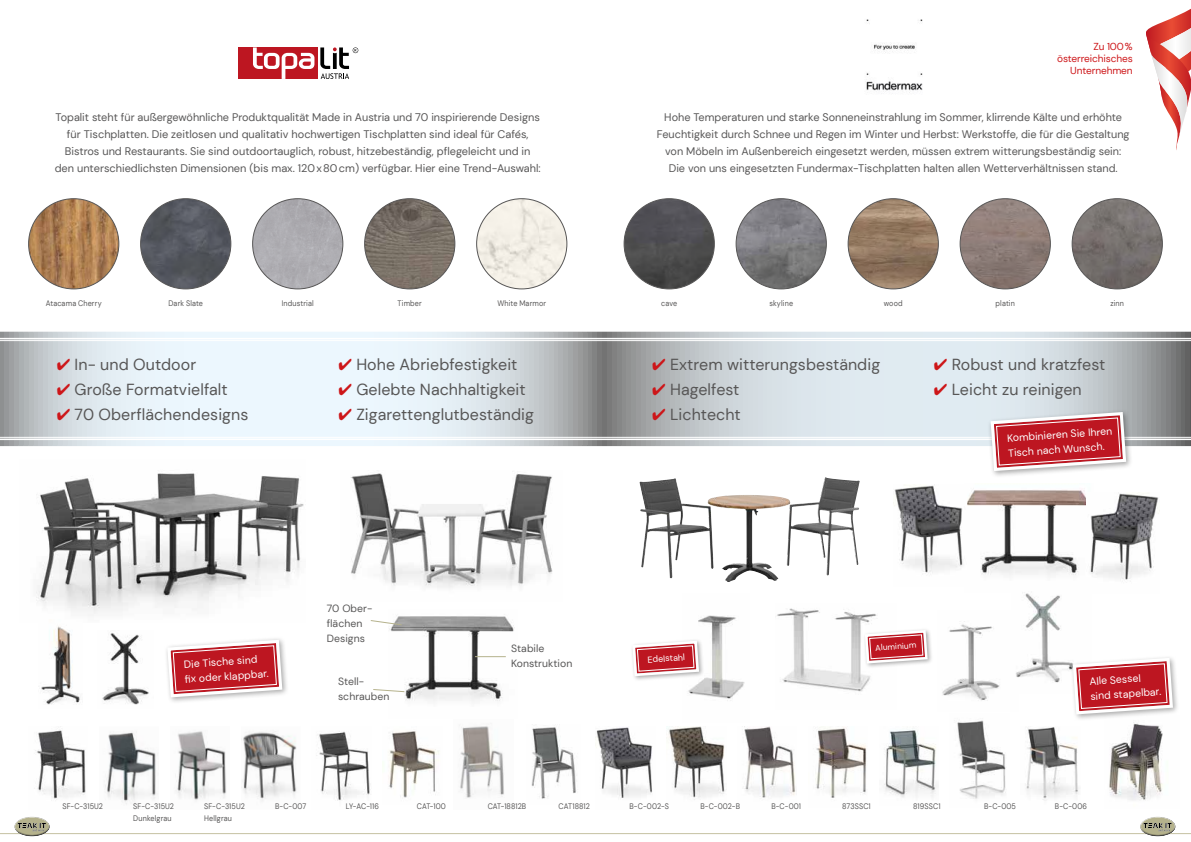
<style>
.page{position:relative;width:1191px;height:842px;background:#fff}
.page>*{position:absolute;margin:0;border:0;box-sizing:border-box;transform-origin:0 0}
.t1{font:16px "DM Sans";letter-spacing:.005em;color:#575656}
.t2{font:11px/17px "DM Sans";color:#575656;text-align:center}
.t3{font:10.4px/14.8px "DM Sans";color:#fff}
.t4{font:10.4px/14.8px "DM Sans";letter-spacing:.005em;color:#575656}
.t5{font:10.1px/12.1px "DM Sans";letter-spacing:-.01em;color:#cd1619;text-align:right}
.t6{font:8.9px "DM Sans";color:#fff}
.t7{font:8.4px "DM Sans";color:#fff}
.t8{font:8px/12px "DM Sans";letter-spacing:.02em;color:#575656;scale:.9 1}
.s1{color:#cd1619}
</style>
<div class="page">
<svg style="left:0;top:332px;width:1191px;height:114px;background:#cfd7dc"></svg>
<hr style="left:0;top:338px;width:1191px;height:1px;background:#fff">
<hr style="left:0;top:340px;width:1191px;height:1px;background:#fff">
<hr style="left:0;top:437px;width:1191px;height:1px;background:#fff">
<hr style="left:0;top:439px;width:1191px;height:1px;background:#fff">
<div style="left:238px;top:47px;width:79px;height:32px;background:#bd1621"></div>
<svg style="left:253px;top:47px;width:61px;height:32px"></svg>
<svg style="left:320px;top:47px;width:38px;height:32px"></svg>
<img style="left:639px;top:477px;width:220px;height:102px">
<img style="left:350px;top:473px;width:203px;height:115px">
<img style="left:624px;top:199px;width:90px;height:90px;border-radius:45px">
<img style="left:736px;top:199px;width:90px;height:90px;border-radius:45px">
<img style="left:848px;top:199px;width:90px;height:90px;border-radius:45px">
<img style="left:960px;top:199px;width:90px;height:90px;border-radius:45px">
<img style="left:1072px;top:199px;width:90px;height:90px;border-radius:45px">
<svg style="left:1146px;top:9px;width:45px;height:141px"></svg>
<img style="left:866px;top:19px;width:57px;height:74px">
<img style="left:36px;top:473px;width:268px;height:141px">
<img style="left:41px;top:626px;width:39px;height:79px">
<img style="left:1109px;top:722px;width:54px;height:78px">
<img style="left:102px;top:633px;width:47px;height:72px">
<img style="left:389px;top:616px;width:126px;height:85px">
<img style="left:777px;top:608px;width:100px;height:84px">
<img style="left:688px;top:615px;width:57px;height:86px">
<div style="left:987px;top:409px;width:146px;height:69px;background:#000;opacity:.35"></div>
<svg style="left:989px;top:410px;width:138px;height:63px"></svg>
<img style="left:35px;top:730px;width:51px;height:69px">
<img style="left:105px;top:732px;width:51px;height:72px">
<img style="left:175px;top:731px;width:51px;height:70px">
<img style="left:242px;top:731px;width:55px;height:70px">
<img style="left:316px;top:731px;width:54px;height:70px">
<img style="left:389px;top:731px;width:50px;height:67px">
<img style="left:460px;top:726px;width:44px;height:72px">
<img style="left:531px;top:727px;width:45px;height:72px">
<img style="left:595px;top:727px;width:58px;height:71px">
<img style="left:668px;top:726px;width:57px;height:74px">
<img style="left:744px;top:726px;width:52px;height:72px">
<img style="left:815px;top:727px;width:52px;height:71px">
<img style="left:884px;top:730px;width:53px;height:68px">
<img style="left:957px;top:720px;width:49px;height:79px">
<img style="left:1026px;top:727px;width:53px;height:74px">
<hr style="left:0;top:833px;width:1191px;height:1px;background:#c5c1a2">
<div style="left:164px;top:636px;width:125px;height:68px;background:#000;opacity:.35"></div>
<svg style="left:166px;top:638px;width:118px;height:61px"></svg>
<img style="left:29px;top:199px;width:90px;height:90px;border-radius:45px">
<img style="left:141px;top:199px;width:90px;height:90px;border-radius:45px">
<img style="left:253px;top:199px;width:90px;height:90px;border-radius:45px">
<img style="left:365px;top:199px;width:90px;height:90px;border-radius:45px">
<img style="left:476px;top:199px;width:91px;height:90px;border-radius:45px">
<img style="left:967px;top:490px;width:119px;height:85px">
<img style="left:893px;top:485px;width:70px;height:88px">
<img style="left:1090px;top:492px;width:69px;height:88px">
<div style="left:630px;top:638px;width:74px;height:44px;background:#000;opacity:.35"></div>
<svg style="left:631px;top:639px;width:69px;height:39px"></svg>
<div style="left:862px;top:627px;width:71px;height:42px;background:#000;opacity:.35"></div>
<svg style="left:863px;top:629px;width:66px;height:36px"></svg>
<svg style="left:370px;top:620px;width:32px;height:5px"></svg>
<hr style="left:475px;top:656px;width:31px;height:1px;background:#b5b28c">
<svg style="left:373px;top:689px;width:32px;height:3px"></svg>
<div style="left:14px;top:816px;width:37px;height:14px;background:#fff;opacity:.75"></div>
<div style="left:14px;top:822px;width:37px;height:16px;background:#000;opacity:.75"></div>
<div style="left:1139px;top:816px;width:37px;height:14px;background:#fff;opacity:.75"></div>
<div style="left:1139px;top:822px;width:37px;height:16px;background:#000;opacity:.75"></div>
<img style="left:942px;top:621px;width:58px;height:80px">
<img style="left:1016px;top:593px;width:53px;height:90px">
<div style="left:1069px;top:654px;width:110px;height:67px;background:#000;opacity:.35"></div>
<svg style="left:1071px;top:656px;width:103px;height:60px"></svg>
<p class="t5" style="left:1057px;top:41px;width:77px">Zu 100% österreichisches<br>Unternehmen</p>
<p class="t2" style="left:55px;top:109px;width:487px">Topalit steht für außergewöhnliche Produktqualität Made in Austria und 70 inspirierende Designs für Tischplatten. Die zeitlosen und qualitativ hochwertigen Tischplatten sind ideal für Cafés, Bistros und Restaurants. Sie sind outdoortauglich, robust, hitzebeständig, pflegeleicht und in den unterschiedlichsten Dimensionen (bis max. 120x80cm) verfügbar. Hier eine Trend-Auswahl:</p>
<p class="t2" style="left:657px;top:109px;width:474px">Hohe Temperaturen und starke Sonneneinstrahlung im Sommer, klirrende Kälte und erhöhte Feuchtigkeit durch Schnee und Regen im Winter und Herbst: Werkstoffe, die für die Gestaltung von Möbeln im Außenbereich eingesetzt werden, müssen extrem witterungsbeständig sein:<br>Die von uns eingesetzten Fundermax-Tischplatten halten allen Wetterverhältnissen stand.</p>
<p class="t8" style="left:46px;top:297px;width:64px">Atacama Cherry</p>
<p class="t8" style="left:168px;top:297px;width:40px">Dark Slate</p>
<p class="t8" style="left:282px;top:297px;width:37px">Industrial</p>
<p class="t8" style="left:398px;top:297px;width:28px">Timber</p>
<p class="t8" style="left:497px;top:297px;width:56px">White Marmor</p>
<p class="t8" style="left:661px;top:297px;width:19px">cave</p>
<p class="t8" style="left:769px;top:297px;width:28px">skyline</p>
<p class="t8" style="left:884px;top:297px;width:22px">wood</p>
<p class="t8" style="left:995px;top:297px;width:23px">platin</p>
<p class="t8" style="left:1110px;top:297px;width:17px">zinn</p>
<h1 class="t1" style="left:57px;top:355px;width:141px"><span class="s1">✔</span> In- und Outdoor</h1>
<h1 class="t1" style="left:57px;top:380px;width:172px"><span class="s1">✔</span> Große Formatvielfalt</h1>
<h1 class="t1" style="left:57px;top:405px;width:193px"><span class="s1">✔</span> 70 Oberflächendesigns</h1>
<h1 class="t1" style="left:338px;top:355px;width:181px"><span class="s1">✔</span> Hohe Abriebfestigkeit</h1>
<h1 class="t1" style="left:338px;top:380px;width:189px"><span class="s1">✔</span> Gelebte Nachhaltigkeit</h1>
<h1 class="t1" style="left:338px;top:405px;width:197px"><span class="s1">✔</span> Zigarettenglutbeständig</h1>
<h1 class="t1" style="left:652px;top:355px;width:229px"><span class="s1">✔</span> Extrem witterungsbeständig</h1>
<h1 class="t1" style="left:652px;top:380px;width:89px"><span class="s1">✔</span> Hagelfest</h1>
<h1 class="t1" style="left:652px;top:405px;width:90px"><span class="s1">✔</span> Lichtecht</h1>
<h1 class="t1" style="left:934px;top:355px;width:173px"><span class="s1">✔</span> Robust und kratzfest</h1>
<h1 class="t1" style="left:934px;top:380px;width:149px"><span class="s1">✔</span> Leicht zu reinigen</h1>
<p class="t3" style="left:1006px;top:431px;width:107px;rotate:-4deg">Kombinieren Sie Ihren<br>Tisch nach Wunsch.</p>
<p class="t3" style="left:183px;top:657px;width:85px;rotate:-4deg">Die Tische sind<br>fi x oder klappbar.</p>
<p class="t4" style="left:327px;top:601px;width:47px">70 Ober&shy;flächen<br>Designs</p>
<p class="t4" style="left:338px;top:674px;width:53px">Stell&shy;schrauben</p>
<p class="t4" style="left:511px;top:641px;width:63px">Stabile<br>Konstruktion</p>
<p class="t6" style="left:647px;top:654px;width:39px;rotate:-4deg">Edelstahl</p>
<p class="t7" style="left:875px;top:643px;width:43px;rotate:-4deg">Aluminium</p>
<p class="t3" style="left:1089px;top:674px;width:72px;rotate:-4deg">Alle Sessel sind stapelbar.</p>
<p class="t8" style="left:62px;top:800px;width:47px">SF-C-315U2</p>
<p class="t8" style="left:133px;top:800px;width:47px">SF-C-315U2<br>Dunkelgrau</p>
<p class="t8" style="left:204px;top:800px;width:47px">SF-C-315U2<br>Hellgrau</p>
<p class="t8" style="left:275px;top:800px;width:36px">B-C-007</p>
<p class="t8" style="left:346px;top:800px;width:38px">LY-AC-116</p>
<p class="t8" style="left:417px;top:800px;width:34px">CAT-100</p>
<p class="t8" style="left:488px;top:800px;width:44px">CAT-18812B</p>
<p class="t8" style="left:558px;top:800px;width:36px">CAT18812</p>
<p class="t8" style="left:629px;top:800px;width:45px">B-C-002-S</p>
<p class="t8" style="left:700px;top:800px;width:45px">B-C-002-B</p>
<p class="t8" style="left:771px;top:800px;width:34px">B-C-001</p>
<p class="t8" style="left:842px;top:800px;width:33px">873SSC1</p>
<p class="t8" style="left:913px;top:800px;width:32px">819SSC1</p>
<p class="t8" style="left:984px;top:800px;width:37px">B-C-005</p>
<p class="t8" style="left:1055px;top:800px;width:37px">B-C-006</p>
</div>
